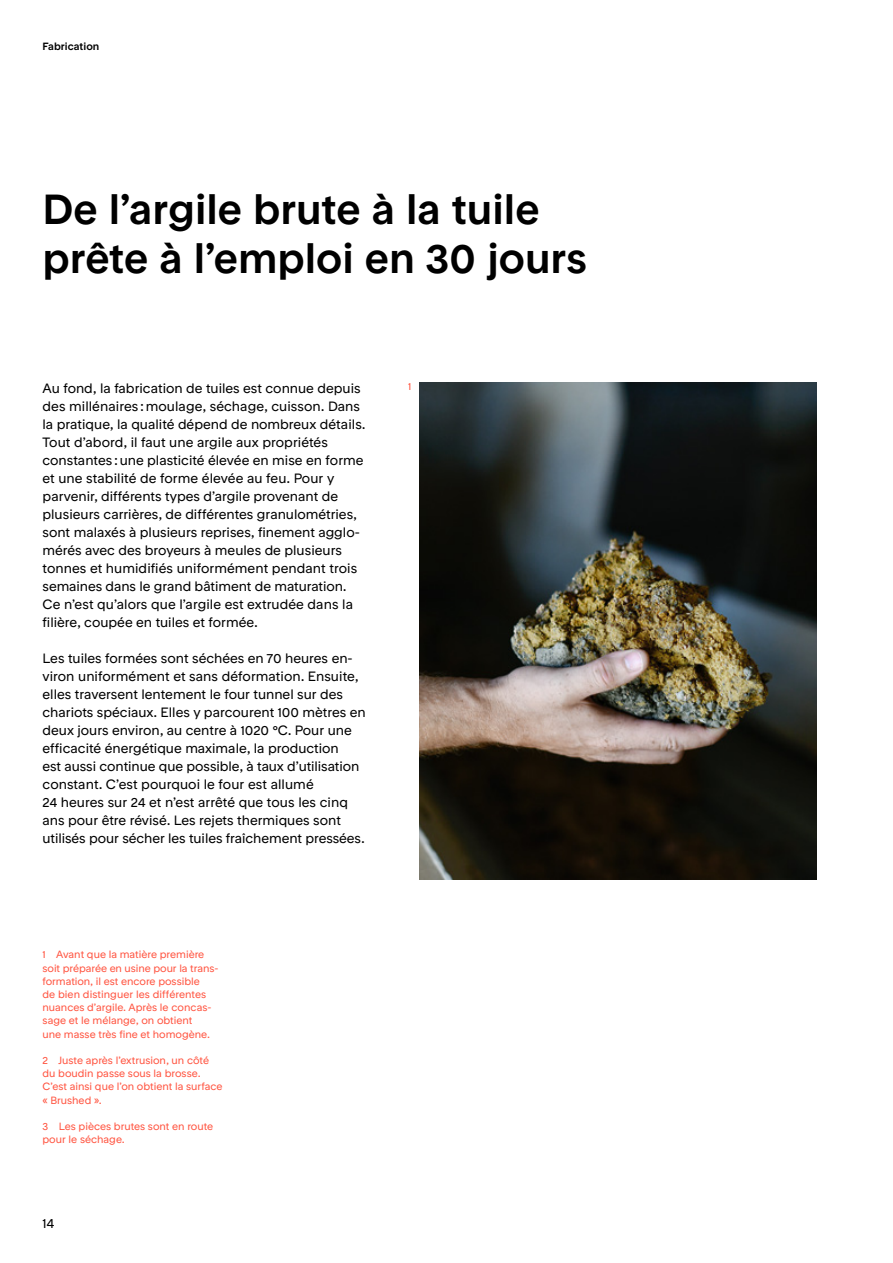
<style>
.page{position:relative;width:893px;height:1263px;background:#fff}
.page>*{position:absolute;margin:0;border:0;box-sizing:border-box;transform-origin:0 0}
.t1{font:500 42px/48.3px "RT Rondelle";color:#000}
.t2{font:13.5px/18px "RT Rondelle";color:#000}
.t3{font:10.5px/13.2px "RT Rondelle";color:#ff5440}
.t4{font:500 10.5px "RT Rondelle";color:#000}
</style>
<div class="page">
<img style="left:420px;top:383px;width:396px;height:496px">
<p class="t4" style="left:43px;top:40px;width:58px">Fabrication</p>
<h1 class="t1" style="left:43px;top:185px;width:546px">De l’argile brute à la tuile prête à l’emploi en 30 jours</h1>
<p class="t2" style="left:43px;top:379px;width:325px">Au fond, la fabrication de tuiles est connue depuis des millénaires :moulage, séchage, cuisson. Dans la pratique, la qualité dépend de nombreux détails.<br>Tout d’abord, il faut une argile aux propriétés constantes :une plasticité élevée en mise en forme et une stabilité de forme élevée au feu. Pour y parvenir, différents types d’argile provenant de plusieurs carrières, de différentes granulométries, sont malaxés à plusieurs reprises, finement agglo&shy;mérés avec des broyeurs à meules de plusieurs tonnes et humidifiés uniformément pendant trois semaines dans le grand bâtiment de maturation.<br>Ce n’est qu’alors que l’argile est extrudée dans la filière, coupée en tuiles et formée.</p>
<p class="t2" style="left:43px;top:649px;width:325px">Les tuiles formées sont séchées en 70 heures en&shy;viron uniformément et sans déformation. Ensuite, elles traversent lentement le four tunnel sur des chariots spéciaux. Elles y parcourent 100 mètres en deux jours environ, au centre à 1020 °C. Pour une efficacité énergétique maximale, la production<br>est aussi continue que possible, à taux d’utilisation constant. C’est pourquoi le four est allumé<br>24 heures sur 24 et n’est arrêté que tous les cinq ans pour être révisé. Les rejets thermiques sont utilisés pour sécher les tuiles fraîchement pressées.</p>
<p class="t3" style="left:43px;top:948px;width:178px">1 Avant que la matière première soit préparée en usine pour la trans&shy;formation, il est encore possible<br>de bien distinguer les différentes nuances d’argile. Après le concas&shy;sage et le mélange, on obtient<br>une masse très fine et homogène.</p>
<p class="t3" style="left:43px;top:1054px;width:181px">2 Juste après l’extrusion, un côté du boudin passe sous la brosse.<br>C’est ainsi que l’on obtient la surface « Brushed ».</p>
<p class="t3" style="left:43px;top:1120px;width:172px">3 Les pièces brutes sont en route pour le séchage.</p>
<p class="t2" style="left:43px;top:1214px;width:13px">14</p>
<p class="t3" style="left:408px;top:380px;width:5px">1</p>
</div>
